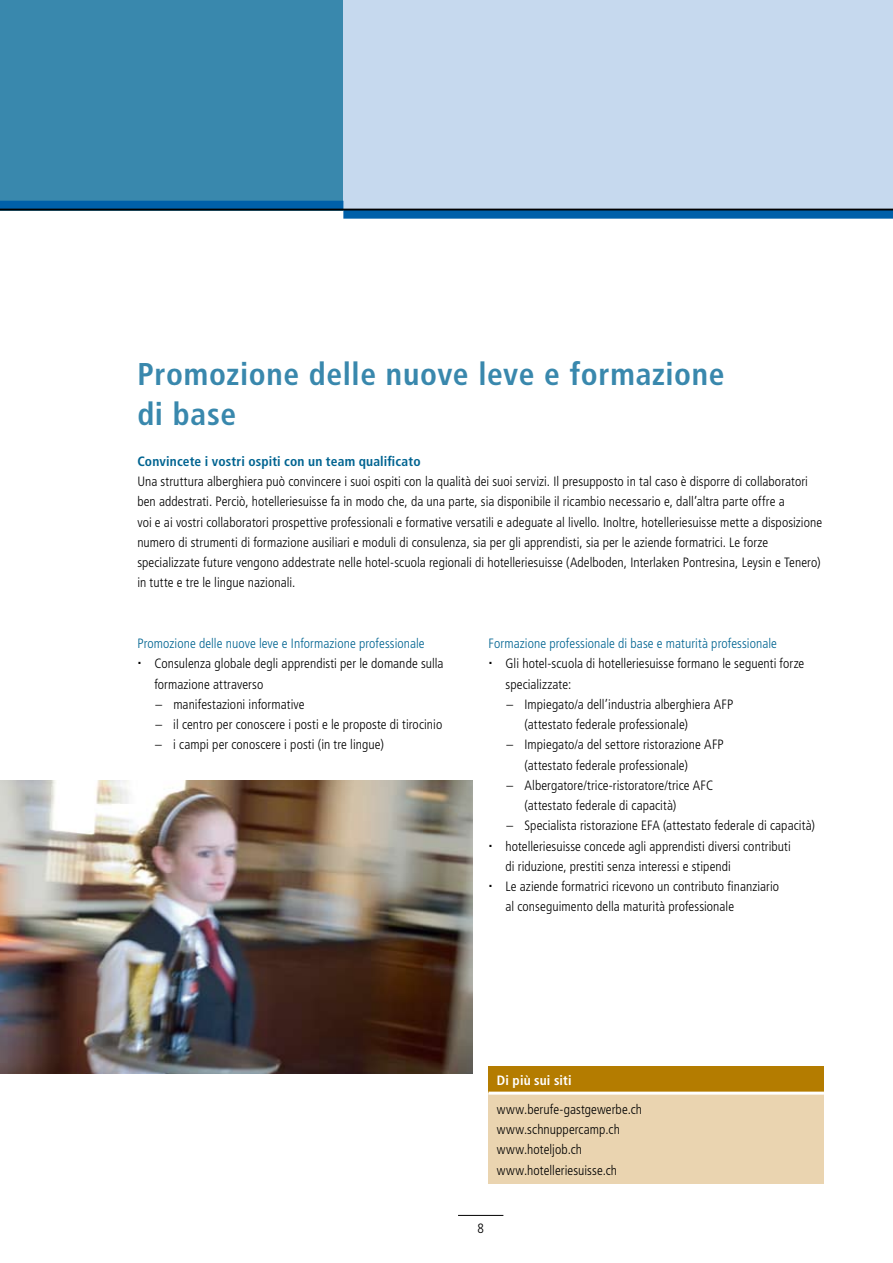
<style>
.page{position:relative;width:893px;height:1263px;background:#fff}
.page>*{position:absolute;margin:0;border:0;box-sizing:border-box;transform-origin:0 0}
.t1{font:700 condensed 31.5px/40.5px "Frutiger LT Std";letter-spacing:.02em;color:#3988ad}
.t2{font:300 condensed 13.5px/20.2px "Frutiger LT Std";letter-spacing:.005em;color:#000}
.t3{font:300 condensed 13.5px "Frutiger LT Std";letter-spacing:.005em;color:#006491}
.t4{font:700 condensed 13.5px "Frutiger LT Std";letter-spacing:.01em;color:#006491}
.t5{font:700 condensed 13.5px "Frutiger LT Std";letter-spacing:.01em;color:#fff}
</style>
<div class="page">
<div style="left:0;top:0;width:343px;height:210px;background:#3988ad"></div>
<div style="left:343px;top:0;width:550px;height:210px;background:#c6d9ee"></div>
<div style="left:0;top:201px;width:343px;height:9px;background:#0060a9"></div>
<div style="left:343px;top:210px;width:550px;height:9px;background:#0060a9"></div>
<hr style="left:0;top:209px;width:893px;height:1px;background:#000">
<hr style="left:458px;top:1215px;width:45px;height:1px;background:#000">
<img style="left:0;top:780px;width:473px;height:293px">
<div style="left:488px;top:1066px;width:336px;height:27px;background:#b47c00"></div>
<div style="left:488px;top:1093px;width:336px;height:90px;background:#ead4b0"></div>
<hr style="left:488px;top:1091px;width:336px;height:3px;background:#fff">
<h1 class="t1" style="left:137px;top:354px;width:589px">Promozione delle nuove leve e formazione di base</h1>
<p class="t4" style="left:137px;top:453px;width:285px">Convincete i vostri ospiti con un team qualificato</p>
<p class="t2" style="left:137px;top:471px;width:686px">Una struttura alberghiera può convincere i suoi ospiti con la qualità dei suoi servizi. Il presupposto in tal caso è disporre di collaboratori ben addestrati. Perciò, hotelleriesuisse fa in modo che, da una parte, sia disponibile il ricambio necessario e, dall’altra parte offre a<br>voi e ai vostri collaboratori prospettive professionali e formative versatili e adeguate al livello. Inoltre, hotelleriesuisse mette a disposizione numero di strumenti di formazione ausiliari e moduli di consulenza, sia per gli apprendisti, sia per le aziende formatrici. Le forze specializzate future vengono addestrate nelle hotel-scuola regionali di hotelleriesuisse (Adelboden, Interlaken Pontresina, Leysin e Tenero) in tutte e tre le lingue nazionali.</p>
<p class="t3" style="left:137px;top:636px;width:289px">Promozione delle nuove leve e Informazione professionale</p>
<p class="t2" style="left:154px;top:654px;width:291px">Consulenza globale degli apprendisti per le domande sulla formazione attraverso</p>
<p class="t2" style="left:155px;top:694px;width:151px">– manifestazioni informative</p>
<p class="t2" style="left:155px;top:714px;width:288px">– il centro per conoscere i posti e le proposte di tirocinio</p>
<p class="t2" style="left:155px;top:735px;width:230px">– i campi per conoscere i posti (in tre lingue)</p>
<p class="t3" style="left:489px;top:636px;width:290px">Formazione professionale di base e maturità professionale</p>
<p class="t2" style="left:506px;top:654px;width:300px">Gli hotel-scuola di hotelleriesuisse formano le seguenti forze specializzate:</p>
<p class="t2" style="left:525px;top:694px;width:210px;text-indent:-18px">– Impiegato/a dell’industria alberghiera AFP (attestato federale professionale)</p>
<p class="t2" style="left:524px;top:735px;width:201px;text-indent:-18px">– Impiegato/a del settore ristorazione AFP (attestato federale professionale)</p>
<p class="t2" style="left:524px;top:775px;width:190px;text-indent:-18px">– Albergatore/trice-ristoratore/trice AFC (attestato federale di capacità)</p>
<p class="t2" style="left:505px;top:816px;width:311px">– Specialista ristorazione EFA (attestato federale di capacità) hotelleriesuisse concede agli apprendisti diversi contributi<br>di riduzione, prestiti senza interessi e stipendi<br>Le aziende formatrici ricevono un contributo finanziario<br>al conseguimento della maturità professionale</p>
<p class="t5" style="left:497px;top:1072px;width:76px">Di più sui siti</p>
<p class="t2" style="left:497px;top:1099px;width:147px">www.berufe-gastgewerbe.ch www.schnuppercamp.ch www.hoteljob.ch www.hotelleriesuisse.ch</p>
<p class="t2" style="left:477px;top:1218px;width:8px">8</p>
</div>
